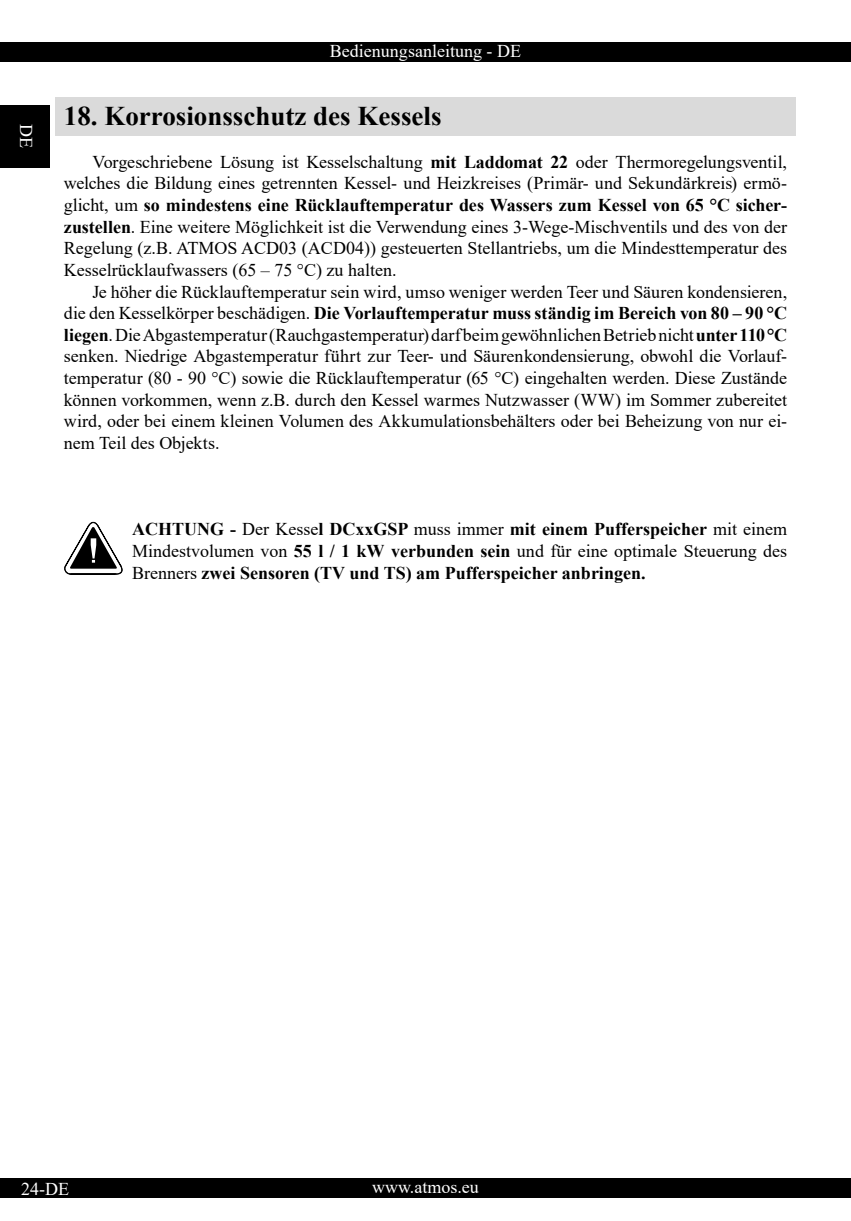
<style>
.page{position:relative;width:851px;height:1221px;background:#fff}
.page>*{position:absolute;margin:0;border:0;box-sizing:border-box;transform-origin:0 0}
.t1{font:700 27px "Times New Roman";color:#000}
.t2{font:18px/21.6px "Times New Roman";color:#000;text-align:justify}
.t3{font:700 18px/21.6px "Times New Roman";color:#000;text-align:justify}
.t4{font:18px "Times New Roman";color:#fff}
.s1{font-weight:700}
.s2{font-weight:400}
</style>
<div class="page">
<div style="left:0;top:43px;width:850px;height:19px;background:#000"></div>
<div style="left:0;top:105px;width:50px;height:62px;background:#000"></div>
<div style="left:0;top:1178px;width:850px;height:20px;background:#000"></div>
<div style="left:55px;top:98px;width:740px;height:38px;background:#dadada"></div>
<svg style="left:64px;top:522px;width:59px;height:53px"></svg>
<p class="t4" style="left:39px;top:124px;width:25px;rotate:90deg">DE</p>
<p class="t4" style="left:330px;top:39px;width:192px">Bedienungsanleitung - DE</p>
<h1 class="t1" style="left:64px;top:96px;width:379px">18. Korrosionsschutz des Kessels</h1>
<p class="t2" style="left:64px;top:150px;width:724px;text-indent:28px">Vorgeschriebene Lösung ist Kesselschaltung <span class="s1">mit Laddomat 22</span> oder Thermoregelungsventil, welches die Bildung eines getrennten Kessel- und Heizkreises (Primär- und Sekundärkreis) ermö&shy;glicht, um <span class="s1">so mindestens eine Rücklauftemperatur des Wassers zum Kessel von 65 °C sicher&shy;zustellen</span>. Eine weitere Möglichkeit ist die Verwendung eines 3-Wege-Mischventils und des von der Regelung (z.B. ATMOS ACD03 (ACD04)) gesteuerten Stellantriebs, um die Mindesttemperatur des Kesselrücklaufwassers (65 – 75 °C) zu halten.</p>
<p class="t2" style="left:64px;top:280px;width:724px;text-indent:28px">Je höher die Rücklauftemperatur sein wird, umso weniger werden Teer und Säuren kondensieren, die den Kesselkörper beschädigen. <span class="s1">Die Vorlauftemperatur muss ständig im Bereich von 80 – 90 °C liegen</span>. Die Abgastemperatur (Rauchgastemperatur) darf beim gewöhnlichen Betrieb nicht <span class="s1">unter 110 °C </span>senken. Niedrige Abgastemperatur führt zur Teer- und Säurenkondensierung, obwohl die Vorlauf&shy;temperatur (80 - 90 °C) sowie die Rücklauftemperatur (65 °C) eingehalten werden. Diese Zustände können vorkommen, wenn z.B. durch den Kessel warmes Nutzwasser (WW) im Sommer zubereitet wird, oder bei einem kleinen Volumen des Akkumulationsbehälters oder bei Beheizung von nur ei&shy;nem Teil des Objekts.</p>
<p class="t3" style="left:132px;top:518px;width:656px">ACHTUNG - <span class="s2">Der Kesse</span>l DCxxGSP <span class="s2">muss immer</span> mit einem Pufferspeicher <span class="s2">mit einem Mindestvolumen von</span> 55 l / 1 kW verbunden sein <span class="s2">und für eine optimale Steuerung des Brenners</span> zwei Sensoren (TV und TS) am Pufferspeicher anbringen.</p>
<p class="t4" style="left:21px;top:1175px;width:49px">24-DE</p>
<p class="t4" style="left:372px;top:1173px;width:108px">www.atmos.eu</p>
</div>
